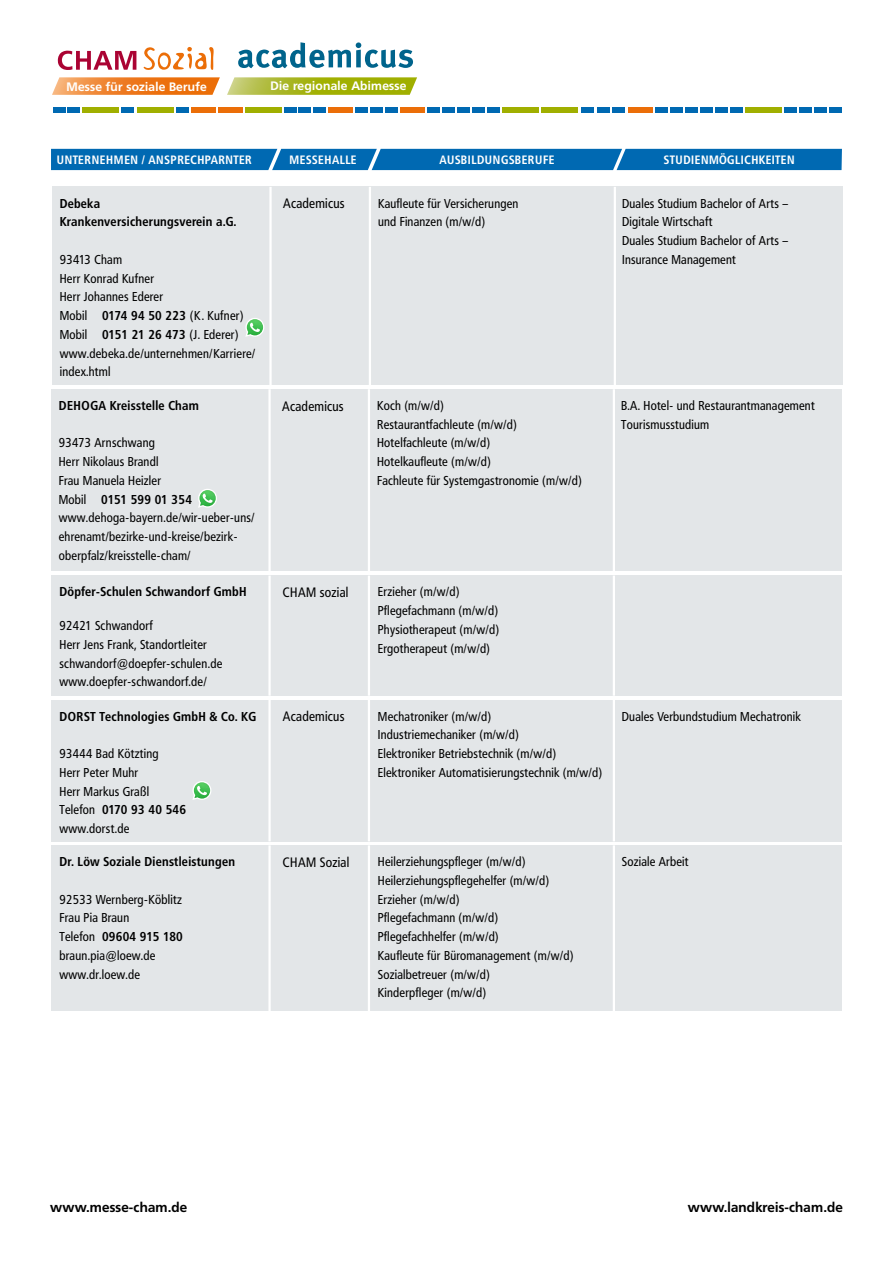
<style>
.page{position:relative;width:893px;height:1263px;background:#fff}
.page>*{position:absolute;margin:0;border:0;box-sizing:border-box;transform-origin:0 0}
.t1{font:13.5px "Frutiger Condensed BQ";letter-spacing:.02em;color:#000}
.t2{font:700 13.5px "Frutiger BQ";letter-spacing:.015em;color:#000}
.t3{font:12.75px/18.8px "Frutiger Condensed BQ";letter-spacing:.02em;color:#000}
.t4{font:700 12.75px/18.8px "Frutiger Condensed BQ";letter-spacing:.02em;color:#000}
.t5{font:700 12.15px "Frutiger BQ";letter-spacing:.02em;color:#fff}
.t6{font:700 12px "Frutiger Condensed BQ";letter-spacing:.05em;color:#fff}
.s1{font-weight:700}
</style>
<div class="page">
<div style="left:53px;top:107px;width:12px;height:6px;background:#0069b2"></div>
<div style="left:68px;top:107px;width:12px;height:6px;background:#0069b2"></div>
<div style="left:176px;top:107px;width:12px;height:6px;background:#0069b2"></div>
<div style="left:284px;top:107px;width:12px;height:6px;background:#0069b2"></div>
<div style="left:299px;top:107px;width:12px;height:6px;background:#0069b2"></div>
<div style="left:355px;top:107px;width:13px;height:6px;background:#0069b2"></div>
<div style="left:370px;top:107px;width:12px;height:6px;background:#0069b2"></div>
<div style="left:427px;top:107px;width:12px;height:6px;background:#0069b2"></div>
<div style="left:83px;top:107px;width:36px;height:6px;background:#a0af00"></div>
<div style="left:122px;top:107px;width:12px;height:6px;background:#0069b2"></div>
<div style="left:137px;top:107px;width:36px;height:6px;background:#a0af00"></div>
<div style="left:191px;top:107px;width:24px;height:6px;background:#eb6e08"></div>
<div style="left:218px;top:107px;width:24px;height:6px;background:#eb6e08"></div>
<div style="left:245px;top:107px;width:36px;height:6px;background:#a0af00"></div>
<div style="left:313px;top:107px;width:13px;height:6px;background:#0069b2"></div>
<div style="left:329px;top:107px;width:24px;height:6px;background:#eb6e08"></div>
<div style="left:385px;top:107px;width:12px;height:6px;background:#0069b2"></div>
<div style="left:400px;top:107px;width:24px;height:6px;background:#eb6e08"></div>
<div style="left:442px;top:107px;width:12px;height:6px;background:#0069b2"></div>
<div style="left:457px;top:107px;width:12px;height:6px;background:#0069b2"></div>
<div style="left:472px;top:107px;width:12px;height:6px;background:#0069b2"></div>
<div style="left:487px;top:107px;width:13px;height:6px;background:#0069b2"></div>
<div style="left:502px;top:107px;width:37px;height:6px;background:#a0af00"></div>
<div style="left:541px;top:107px;width:37px;height:6px;background:#a0af00"></div>
<div style="left:582px;top:107px;width:12px;height:6px;background:#0069b2"></div>
<div style="left:597px;top:107px;width:12px;height:6px;background:#0069b2"></div>
<div style="left:612px;top:107px;width:12px;height:6px;background:#0069b2"></div>
<div style="left:628px;top:107px;width:24px;height:6px;background:#eb6e08"></div>
<div style="left:655px;top:107px;width:12px;height:6px;background:#0069b2"></div>
<div style="left:670px;top:107px;width:12px;height:6px;background:#0069b2"></div>
<div style="left:685px;top:107px;width:12px;height:6px;background:#0069b2"></div>
<div style="left:700px;top:107px;width:12px;height:6px;background:#0069b2"></div>
<div style="left:715px;top:107px;width:12px;height:6px;background:#0069b2"></div>
<div style="left:730px;top:107px;width:12px;height:6px;background:#0069b2"></div>
<div style="left:745px;top:107px;width:37px;height:6px;background:#a0af00"></div>
<div style="left:785px;top:107px;width:12px;height:6px;background:#0069b2"></div>
<div style="left:800px;top:107px;width:12px;height:6px;background:#0069b2"></div>
<div style="left:815px;top:107px;width:12px;height:6px;background:#0069b2"></div>
<div style="left:830px;top:107px;width:12px;height:6px;background:#0069b2"></div>
<svg style="left:52px;top:77px;width:168px;height:18px;background:#ef8837"></svg>
<svg style="left:227px;top:77px;width:190px;height:18px;background:#adba2b"></svg>
<svg style="left:144px;top:47px;width:70px;height:23px"></svg>
<svg style="left:58px;top:51px;width:78px;height:19px"></svg>
<svg style="left:238px;top:42px;width:175px;height:26px"></svg>
<div style="left:51px;top:149px;width:791px;height:21px;background:#0069b2"></div>
<div style="left:51px;top:845px;width:791px;height:166px;background:#e3e6e8"></div>
<hr style="left:268px;top:845px;width:3px;height:166px;background:#fff">
<hr style="left:368px;top:845px;width:2px;height:166px;background:#fff">
<hr style="left:613px;top:845px;width:2px;height:166px;background:#fff">
<div style="left:51px;top:700px;width:791px;height:141px;background:#e3e6e8"></div>
<hr style="left:268px;top:700px;width:3px;height:141px;background:#fff">
<hr style="left:368px;top:700px;width:2px;height:141px;background:#fff">
<hr style="left:613px;top:700px;width:2px;height:141px;background:#fff">
<svg style="left:192px;top:781px;width:19px;height:19px"></svg>
<div style="left:51px;top:576px;width:791px;height:120px;background:#e3e6e8"></div>
<hr style="left:268px;top:576px;width:3px;height:120px;background:#fff">
<hr style="left:368px;top:576px;width:2px;height:120px;background:#fff">
<hr style="left:613px;top:576px;width:2px;height:120px;background:#fff">
<div style="left:51px;top:389px;width:791px;height:182px;background:#e3e6e8"></div>
<hr style="left:268px;top:389px;width:3px;height:182px;background:#fff">
<hr style="left:368px;top:389px;width:2px;height:182px;background:#fff">
<hr style="left:613px;top:389px;width:2px;height:182px;background:#fff">
<svg style="left:198px;top:489px;width:19px;height:19px"></svg>
<div style="left:52px;top:187px;width:791px;height:198px;background:#e3e6e8"></div>
<hr style="left:269px;top:187px;width:3px;height:198px;background:#fff">
<hr style="left:369px;top:187px;width:2px;height:198px;background:#fff">
<hr style="left:614px;top:187px;width:2px;height:198px;background:#fff">
<svg style="left:245px;top:318px;width:19px;height:19px"></svg>
<p class="t5" style="left:66px;top:79px;width:142px">Messe für soziale Berufe</p>
<p class="t5" style="left:271px;top:79px;width:137px">Die regionale Abimesse</p>
<p class="t6" style="left:57px;top:152px;width:196px">UNTERNEHMEN / ANSPRECHPARNTER</p>
<p class="t6" style="left:289px;top:152px;width:69px">MESSEHALLE</p>
<p class="t6" style="left:439px;top:152px;width:117px">AUSBILDUNGSBERUFE</p>
<p class="t6" style="left:664px;top:152px;width:132px">STUDIENMÖGLICHKEITEN</p>
<p class="t4" style="left:60px;top:194px;width:178px">Debeka<br>Krankenversicherungsverein a.G.</p>
<p class="t3" style="left:60px;top:250px;width:197px">93413 Cham<br>Herr Konrad Kufner<br>Herr Johannes Ederer<br>Mobil <span class="s1">0174 94 50 223</span> (K. Kufner)<br>Mobil <span class="s1">0151 21 26 473</span> (J. Ederer) www.debeka.de/unternehmen/Karriere/ index.html</p>
<p class="t4" style="left:59px;top:396px;width:142px">DEHOGA Kreisstelle Cham</p>
<p class="t3" style="left:59px;top:433px;width:197px">93473 Arnschwang<br>Herr Nikolaus Brandl<br>Frau Manuela Heizler<br>Mobil <span class="s1">0151 599 01 354 </span>www.dehoga-bayern.de/wir-ueber-uns/ ehrenamt/bezirke-und-kreise/bezirk&shy;oberpfalz/kreisstelle-cham/</p>
<p class="t4" style="left:60px;top:582px;width:188px">Döpfer-Schulen Schwandorf GmbH</p>
<p class="t3" style="left:60px;top:616px;width:164px">92421 Schwandorf<br>Herr Jens Frank, Standortleiter schwandorf@doepfer-schulen.de www.doepfer-schwandorf.de/</p>
<p class="t4" style="left:60px;top:707px;width:198px">DORST Technologies GmbH &amp; Co. KG</p>
<p class="t3" style="left:60px;top:744px;width:128px">93444 Bad Kötzting<br>Herr Peter Muhr<br>Herr Markus Graßl<br>Telefon <span class="s1">0170 93 40 546 </span>www.dorst.de</p>
<p class="t4" style="left:60px;top:852px;width:177px">Dr. Löw Soziale Dienstleistungen</p>
<p class="t3" style="left:60px;top:890px;width:125px">92533 Wernberg-Köblitz<br>Frau Pia Braun<br>Telefon <span class="s1">09604 915 180 </span>braun.pia@loew.de www.dr.loew.de</p>
<p class="t1" style="left:283px;top:195px;width:63px">Academicus</p>
<p class="t3" style="left:378px;top:194px;width:142px">Kaufleute für Versicherungen und Finanzen (m/w/d)</p>
<p class="t3" style="left:622px;top:194px;width:168px">Duales Studium Bachelor of Arts –<br>Digitale Wirtschaft<br>Duales Studium Bachelor of Arts –<br>Insurance Management</p>
<p class="t1" style="left:282px;top:397px;width:63px">Academicus</p>
<p class="t3" style="left:377px;top:396px;width:206px">Koch (m/w/d)<br>Restaurantfachleute (m/w/d)<br>Hotelfachleute (m/w/d)<br>Hotelkaufleute (m/w/d)<br>Fachleute für Systemgastronomie (m/w/d)</p>
<p class="t3" style="left:621px;top:396px;width:195px">B.A. Hotel- und Restaurantmanagement<br>Tourismusstudium</p>
<p class="t1" style="left:283px;top:584px;width:67px">CHAM sozial</p>
<p class="t3" style="left:378px;top:582px;width:123px">Erzieher (m/w/d)<br>Pflegefachmann (m/w/d)<br>Physiotherapeut (m/w/d)<br>Ergotherapeut (m/w/d)</p>
<p class="t1" style="left:283px;top:708px;width:63px">Academicus</p>
<p class="t3" style="left:378px;top:707px;width:226px">Mechatroniker (m/w/d)<br>Industriemechaniker (m/w/d)<br>Elektroniker Betriebstechnik (m/w/d)<br>Elektroniker Automatisierungstechnik (m/w/d)</p>
<p class="t3" style="left:622px;top:707px;width:180px">Duales Verbundstudium Mechatronik</p>
<p class="t1" style="left:283px;top:853px;width:68px">CHAM Sozial</p>
<p class="t3" style="left:378px;top:852px;width:197px">Heilerziehungspfleger (m/w/d)<br>Heilerziehungspflegehelfer (m/w/d)<br>Erzieher (m/w/d)<br>Pflegefachmann (m/w/d)<br>Pflegefachhelfer (m/w/d)<br>Kaufleute für Büromanagement (m/w/d)<br>Sozialbetreuer (m/w/d)<br>Kinderpfleger (m/w/d)</p>
<p class="t3" style="left:622px;top:852px;width:68px">Soziale Arbeit</p>
<p class="t2" style="left:50px;top:1199px;width:138px">www.messe-cham.de</p>
<p class="t2" style="left:688px;top:1199px;width:156px">www.landkreis-cham.de</p>
</div>
